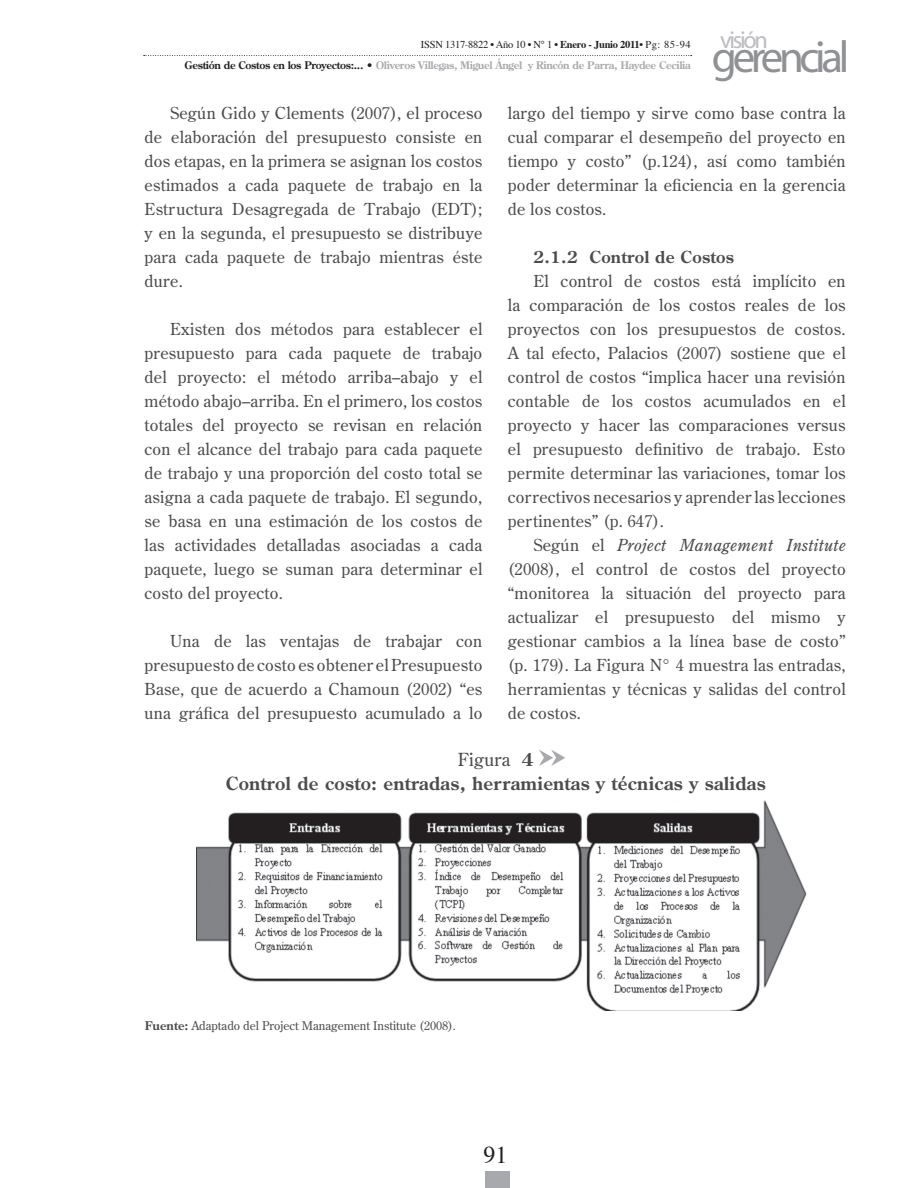
<style>
.page{position:relative;width:918px;height:1188px;background:#fff}
.page>*{position:absolute;margin:0;border:0;box-sizing:border-box;transform-origin:0 0}
.t1{font:44.85px "Myriad";letter-spacing:-.095em;color:#8f9194}
.t2{font:24.3px "Myriad";letter-spacing:-.095em;color:#bcbdc0}
.t3{font:24px "Times";color:#231f20}
.t4{font:700 18px/24px "Century Old Style Std";letter-spacing:.015em;color:#4b4c4d;text-align:center}
.t5{font:16.5px/24px "Century Old Style Std";letter-spacing:.015em;color:#4b4c4d;text-align:justify}
.t6{font:700 16.5px "Century Old Style Std";letter-spacing:.015em;color:#4b4c4d}
.t7{font:12px "Century Old Style Std";color:#4b4c4d}
.t8{font:700 10.5px "Century Old Style Std";letter-spacing:-.03em;color:#a8a9ad}
.t9{font:10.5px "Times";letter-spacing:-.025em;color:#231f20}
.s1{font-weight:700}
.s2{color:#231f20}
.s3{font-style:italic}
.s4{font-weight:400}
</style>
<div class="page">
<svg style="left:144px;top:55px;width:548px;height:1px"></svg>
<div style="left:485px;top:1171px;width:25px;height:17px;background:#a8a9ad"></div>
<img style="left:197px;top:801px;width:610px;height:209px">
<svg style="left:539px;top:750px;width:26px;height:16px"></svg>
<p class="t9" style="left:421px;top:35px;width:271px">ISSN 1317-8822 • Año 10 • N° 1 • <span class="s1">Enero - Junio 2011</span>• Pg: 85-94</p>
<p class="t8" style="left:185px;top:59px;width:508px"><span class="s2">Gestión de Costos en los Proyectos:... •</span> Oliveros Villegas, Miguel Ángel y Rincón de Parra, Haydee Cecilia</p>
<h2 class="t2" style="left:720px;top:28px;width:49px">visión</h2>
<h1 class="t1" style="left:712px;top:35px;width:139px">gerencial</h1>
<p class="t5" style="left:145px;top:101px;width:339px;text-indent:26px">Según Gido y Clements (2007), el proceso de elaboración del presupuesto consiste en dos etapas, en la primera se asignan los costos estimados a cada paquete de trabajo en la Estructura Desagregada de Trabajo (EDT); y en la segunda, el presupuesto se distribuye para cada paquete de trabajo mientras éste dure.</p>
<p class="t5" style="left:145px;top:317px;width:339px;text-indent:26px">Existen dos métodos para establecer el presupuesto para cada paquete de trabajo del proyecto: el método arriba–abajo y el método abajo–arriba. En el primero, los costos totales del proyecto se revisan en relación con el alcance del trabajo para cada paquete de trabajo y una proporción del costo total se asigna a cada paquete de trabajo. El segundo, se basa en una estimación de los costos de las actividades detalladas asociadas a cada paquete, luego se suman para determinar el costo del proyecto.</p>
<p class="t5" style="left:145px;top:629px;width:339px;text-indent:26px">Una de las ventajas de trabajar con presupuesto de costo es obtener el Presupuesto Base, que de acuerdo a Chamoun (2002) “es una gráfica del presupuesto acumulado a lo</p>
<p class="t5" style="left:508px;top:101px;width:339px">largo del tiempo y sirve como base contra la cual comparar el desempeño del proyecto en tiempo y costo” (p.124), así como también poder determinar la eficiencia en la gerencia de los costos.</p>
<p class="t6" style="left:533px;top:246px;width:202px">2.1.2 Control de Costos</p>
<p class="t5" style="left:508px;top:269px;width:339px;text-indent:26px">El control de costos está implícito en la comparación de los costos reales de los proyectos con los presupuestos de costos.<br>A tal efecto, Palacios (2007) sostiene que el control de costos “implica hacer una revisión contable de los costos acumulados en el proyecto y hacer las comparaciones versus el presupuesto definitivo de trabajo. Esto permite determinar las variaciones, tomar los correctivos necesarios y aprender las lecciones pertinentes” (p. 647).</p>
<p class="t5" style="left:508px;top:533px;width:339px;text-indent:26px">Según el <span class="s3">Project Management Institute </span>(2008), el control de costos del proyecto “monitorea la situación del proyecto para actualizar el presupuesto del mismo y gestionar cambios a la línea base de costo” (p. 179). La Figura N° 4 muestra las entradas, herramientas y técnicas y salidas del control de costos.</p>
<p class="t4" style="left:226px;top:747px;width:542px"><span class="s4">Figura</span> 4<br>Control de costo: entradas, herramientas y técnicas y salidas</p>
<p class="t7" style="left:145px;top:1018px;width:312px"><span class="s1">Fuente:</span> Adaptado del Project Management Institute (2008).</p>
<h3 class="t3" style="left:483px;top:1132px;width:25px">91</h3>
</div>
